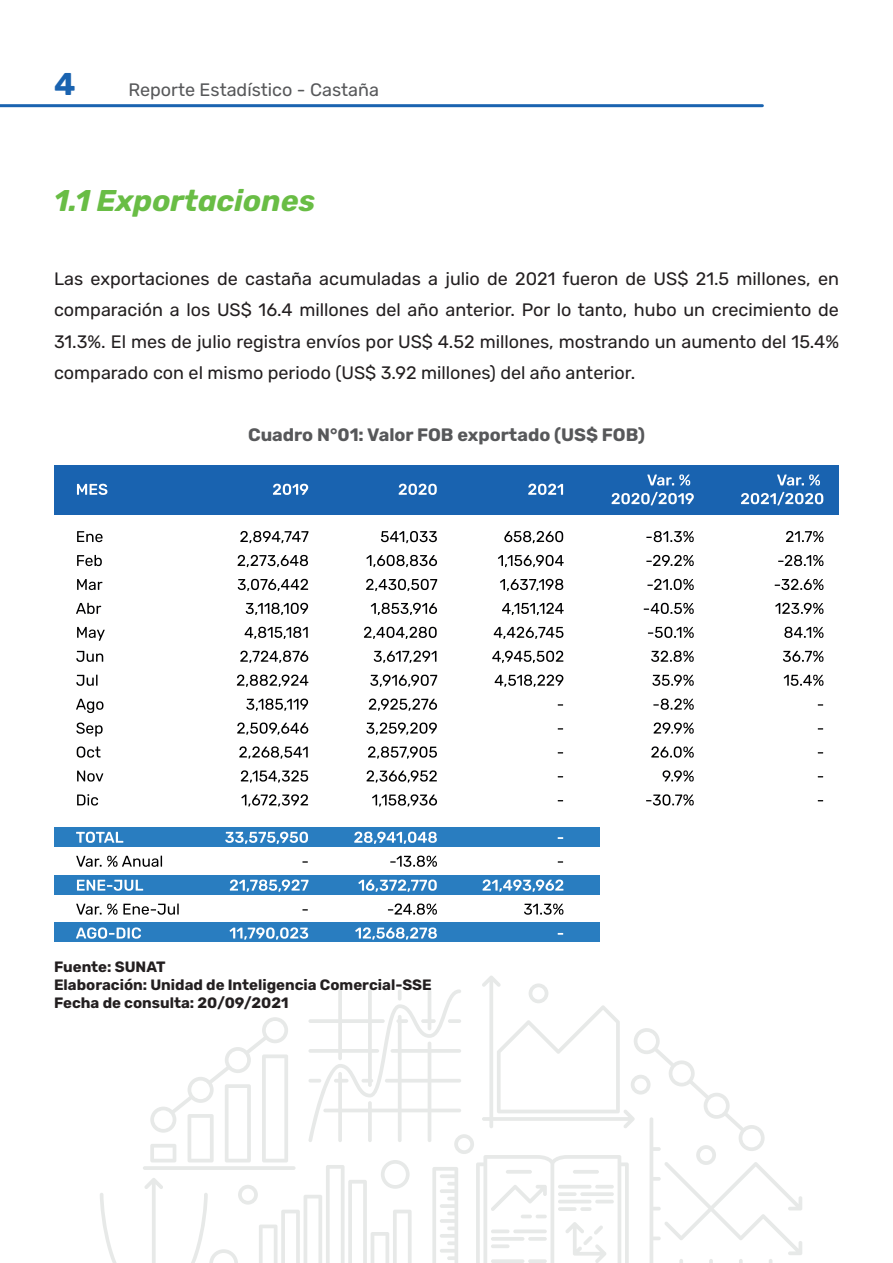
<style>
.page{position:relative;width:893px;height:1263px;background:#fff}
.page>*{position:absolute;margin:0;border:0;box-sizing:border-box;transform-origin:0 0}
.t1{font:700 31.5px "Rubik";color:#1a63b0}
.t2{font:italic 700 30px "Rubik";color:#69bd45}
.t3{font:18px/31.5px "Rubik";color:#231f20;text-align:justify}
.t4{font:700 18px "Rubik";color:#57585a}
.t5{font:18px "Rubik";color:#57585a}
.t6{font:700 15px/18px "Rubik";color:#231f20}
</style>
<div class="page">
<hr style="left:0;top:104px;width:762px;height:3px;background:#1a63b0">
<svg style="left:100px;top:976px;width:702px;height:287px"></svg>
<div style="left:54px;top:466px;width:785px;height:49px;background:#1963b0"></div>
<div style="left:54px;top:827px;width:545px;height:20px;background:#297dc0"></div>
<div style="left:54px;top:875px;width:545px;height:19px;background:#297dc0"></div>
<div style="left:54px;top:922px;width:545px;height:20px;background:#297dc0"></div>
<svg style="left:77px;top:531px;width:26px;height:11px"></svg>
<svg style="left:77px;top:555px;width:25px;height:11px"></svg>
<svg style="left:77px;top:579px;width:25px;height:11px"></svg>
<svg style="left:76px;top:603px;width:25px;height:11px"></svg>
<svg style="left:77px;top:627px;width:28px;height:14px"></svg>
<svg style="left:76px;top:651px;width:27px;height:11px"></svg>
<svg style="left:76px;top:675px;width:22px;height:11px"></svg>
<svg style="left:76px;top:699px;width:27px;height:14px"></svg>
<svg style="left:76px;top:722px;width:27px;height:14px"></svg>
<svg style="left:77px;top:746px;width:24px;height:12px"></svg>
<svg style="left:77px;top:770px;width:26px;height:12px"></svg>
<svg style="left:77px;top:794px;width:21px;height:11px"></svg>
<svg style="left:76px;top:832px;width:47px;height:11px"></svg>
<svg style="left:76px;top:856px;width:86px;height:11px"></svg>
<svg style="left:77px;top:880px;width:66px;height:11px"></svg>
<svg style="left:76px;top:903px;width:103px;height:12px"></svg>
<svg style="left:76px;top:927px;width:65px;height:12px"></svg>
<svg style="left:240px;top:531px;width:68px;height:12px"></svg>
<svg style="left:238px;top:555px;width:70px;height:12px"></svg>
<svg style="left:238px;top:579px;width:70px;height:12px"></svg>
<svg style="left:246px;top:603px;width:62px;height:12px"></svg>
<svg style="left:245px;top:627px;width:63px;height:12px"></svg>
<svg style="left:240px;top:651px;width:68px;height:12px"></svg>
<svg style="left:237px;top:675px;width:71px;height:12px"></svg>
<svg style="left:246px;top:698px;width:62px;height:13px"></svg>
<svg style="left:237px;top:722px;width:71px;height:13px"></svg>
<svg style="left:239px;top:746px;width:69px;height:13px"></svg>
<svg style="left:241px;top:770px;width:67px;height:13px"></svg>
<svg style="left:241px;top:794px;width:67px;height:12px"></svg>
<svg style="left:225px;top:832px;width:83px;height:12px"></svg>
<svg style="left:302px;top:861px;width:6px;height:2px"></svg>
<svg style="left:230px;top:879px;width:78px;height:13px"></svg>
<svg style="left:230px;top:927px;width:78px;height:13px"></svg>
<svg style="left:381px;top:531px;width:56px;height:12px"></svg>
<svg style="left:366px;top:555px;width:71px;height:12px"></svg>
<svg style="left:366px;top:579px;width:71px;height:12px"></svg>
<svg style="left:371px;top:603px;width:66px;height:12px"></svg>
<svg style="left:364px;top:627px;width:73px;height:12px"></svg>
<svg style="left:374px;top:651px;width:62px;height:12px"></svg>
<svg style="left:370px;top:675px;width:67px;height:12px"></svg>
<svg style="left:369px;top:698px;width:68px;height:13px"></svg>
<svg style="left:366px;top:722px;width:71px;height:13px"></svg>
<svg style="left:368px;top:746px;width:69px;height:13px"></svg>
<svg style="left:367px;top:770px;width:70px;height:13px"></svg>
<svg style="left:372px;top:794px;width:65px;height:12px"></svg>
<svg style="left:354px;top:832px;width:83px;height:12px"></svg>
<svg style="left:390px;top:856px;width:47px;height:11px"></svg>
<svg style="left:358px;top:879px;width:79px;height:13px"></svg>
<svg style="left:388px;top:903px;width:49px;height:12px"></svg>
<svg style="left:355px;top:927px;width:82px;height:13px"></svg>
<svg style="left:504px;top:531px;width:59px;height:12px"></svg>
<svg style="left:498px;top:555px;width:66px;height:12px"></svg>
<svg style="left:500px;top:579px;width:63px;height:12px"></svg>
<svg style="left:502px;top:603px;width:62px;height:12px"></svg>
<svg style="left:494px;top:627px;width:69px;height:12px"></svg>
<svg style="left:492px;top:651px;width:71px;height:12px"></svg>
<svg style="left:495px;top:675px;width:68px;height:12px"></svg>
<svg style="left:483px;top:879px;width:80px;height:13px"></svg>
<svg style="left:524px;top:903px;width:39px;height:12px"></svg>
<svg style="left:646px;top:531px;width:48px;height:11px"></svg>
<svg style="left:646px;top:555px;width:48px;height:11px"></svg>
<svg style="left:647px;top:579px;width:47px;height:11px"></svg>
<svg style="left:644px;top:603px;width:50px;height:11px"></svg>
<svg style="left:648px;top:627px;width:46px;height:11px"></svg>
<svg style="left:651px;top:651px;width:43px;height:11px"></svg>
<svg style="left:652px;top:675px;width:42px;height:11px"></svg>
<svg style="left:653px;top:698px;width:41px;height:12px"></svg>
<svg style="left:654px;top:722px;width:40px;height:12px"></svg>
<svg style="left:651px;top:746px;width:43px;height:12px"></svg>
<svg style="left:663px;top:770px;width:31px;height:11px"></svg>
<svg style="left:646px;top:794px;width:48px;height:11px"></svg>
<svg style="left:786px;top:531px;width:37px;height:11px"></svg>
<svg style="left:778px;top:555px;width:45px;height:11px"></svg>
<svg style="left:775px;top:579px;width:48px;height:11px"></svg>
<svg style="left:775px;top:603px;width:48px;height:11px"></svg>
<svg style="left:784px;top:627px;width:39px;height:11px"></svg>
<svg style="left:783px;top:651px;width:40px;height:11px"></svg>
<svg style="left:784px;top:675px;width:39px;height:11px"></svg>
<svg style="left:77px;top:484px;width:30px;height:11px"></svg>
<svg style="left:273px;top:484px;width:35px;height:11px"></svg>
<svg style="left:399px;top:484px;width:38px;height:11px"></svg>
<svg style="left:528px;top:484px;width:35px;height:11px"></svg>
<svg style="left:647px;top:474px;width:43px;height:12px"></svg>
<svg style="left:612px;top:492px;width:82px;height:13px"></svg>
<svg style="left:777px;top:474px;width:43px;height:12px"></svg>
<svg style="left:741px;top:492px;width:82px;height:13px"></svg>
<h1 class="t1" style="left:54px;top:67px;width:23px">4</h1>
<p class="t5" style="left:128px;top:79px;width:252px">Reporte Estadístico - Castaña</p>
<h2 class="t2" style="left:54px;top:184px;width:263px">1.1 Exportaciones</h2>
<p class="t3" style="left:54px;top:263px;width:786px">Las exportaciones de castaña acumuladas a julio de 2021 fueron de US$ 21.5 millones, en comparación a los US$ 16.4 millones del año anterior. Por lo tanto, hubo un crecimiento de 31.3%. El mes de julio registra envíos por US$ 4.52 millones, mostrando un aumento del 15.4% comparado con el mismo periodo (US$ 3.92 millones) del año anterior.</p>
<p class="t4" style="left:248px;top:424px;width:398px">Cuadro N°01: Valor FOB exportado (US$ FOB)</p>
<p class="t6" style="left:54px;top:958px;width:379px">Fuente: SUNAT<br>Elaboración: Unidad de Inteligencia Comercial-SSE<br>Fecha de consulta: 20/09/2021</p>
</div>
